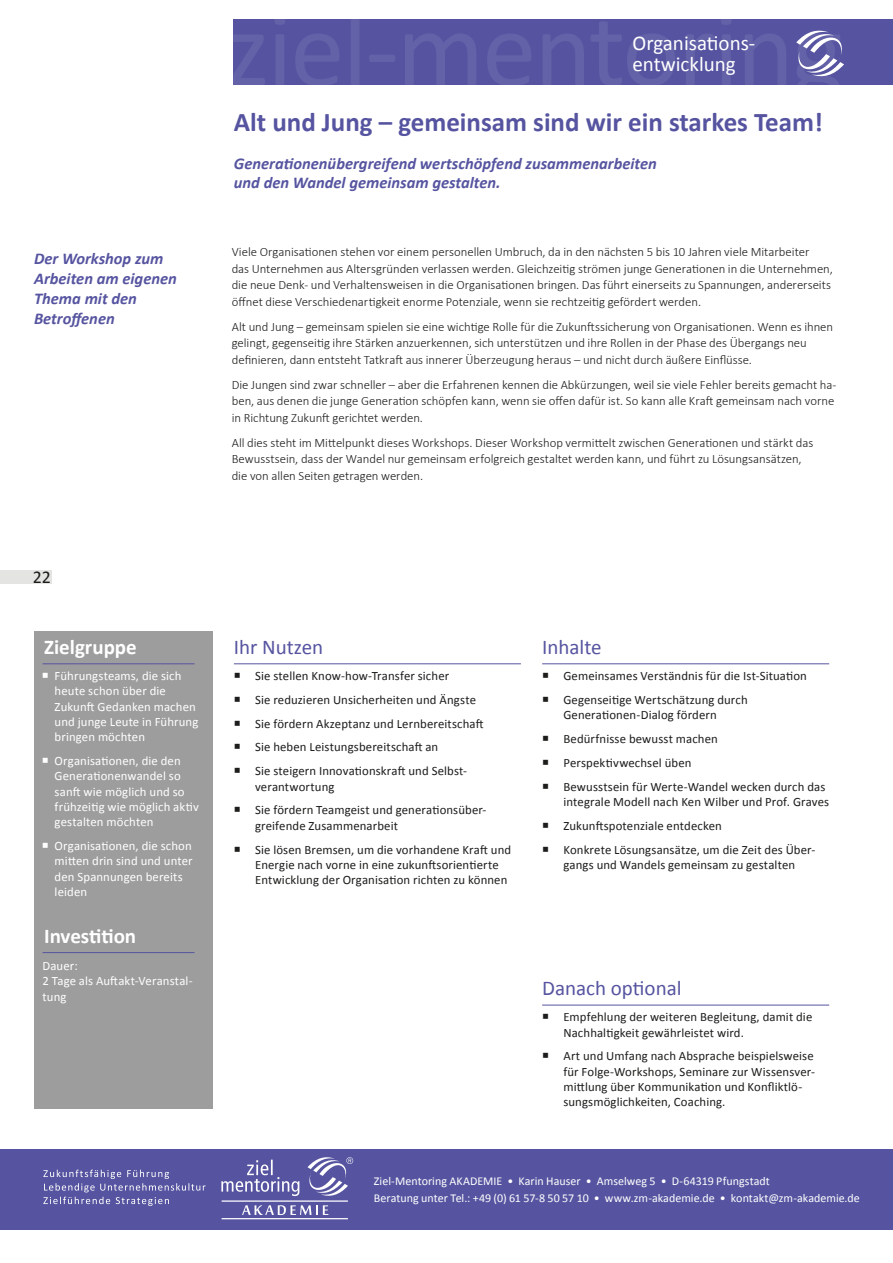
<style>
.page{position:relative;width:893px;height:1263px;background:#fff}
.page>*{position:absolute;margin:0;border:0;box-sizing:border-box;transform-origin:0 0}
.t1{font:700 27px "Calibri";color:#5654a0}
.t2{font:21px "Calibri";color:#5654a0}
.t3{font:21px/21.1px "Calibri";color:#fff}
.t4{font:700 21px "Calibri";color:#fff}
.t5{font:18px "Calibri";color:#1d1d1b}
.t6{font:italic 700 16.5px/19.8px "Calibri";color:#5654a0}
.t7{font:300 12.75px/16.5px "Calibri";letter-spacing:-.005em;color:#1d1d1b}
.t8{font:12.75px/23.9px "Calibri";letter-spacing:.01em;color:#1d1d1b}
.t9{font:12.75px/15.3px "Calibri";letter-spacing:.01em;color:#fff}
.t10{font:12px/16.5px "Calibri";color:#fff}
</style>
<div class="page">
<div style="left:34px;top:631px;width:179px;height:478px;background:#9d9d9d"></div>
<hr style="left:234px;top:663px;width:287px;height:1px;background:#5654a0">
<hr style="left:43px;top:663px;width:152px;height:1px;background:#5654a0">
<hr style="left:43px;top:952px;width:152px;height:1px;background:#5654a0">
<hr style="left:542px;top:663px;width:287px;height:1px;background:#5654a0">
<div style="left:0;top:570px;width:51px;height:13px;background:#e4e4e3"></div>
<hr style="left:542px;top:1005px;width:287px;height:1px;background:#5654a0">
<div style="left:0;top:1149px;width:893px;height:80px;background:#5654a0"></div>
<svg style="left:242px;top:1205px;width:86px;height:10px"></svg>
<hr style="left:222px;top:1200px;width:126px;height:2px;background:#fff">
<hr style="left:222px;top:1218px;width:126px;height:1px;background:#fff">
<svg style="left:221px;top:1157px;width:132px;height:39px"></svg>
<svg style="left:43px;top:1169px;width:163px;height:37px"></svg>
<div style="left:234px;top:20px;width:659px;height:65px;background:#5654a0"></div>
<svg style="left:233px;top:19px;width:607px;height:66px"></svg>
<svg style="left:790px;top:27px;width:54px;height:53px"></svg>
<h2 class="t3" style="left:632px;top:33px;width:124px">Organisations&shy;entwicklung</h2>
<p class="t6" style="left:34px;top:249px;width:144px">Der Workshop zum<br>Arbeiten am eigenen<br>Thema mit den<br>Betroffenen</p>
<h3 class="t5" style="left:33px;top:566px;width:20px">22</h3>
<h1 class="t1" style="left:234px;top:105px;width:590px">Alt und Jung – gemeinsam sind wir ein starkes Team!</h1>
<p class="t6" style="left:234px;top:153px;width:425px">Generationenübergreifend wertschöpfend zusammenarbeiten und den Wandel gemeinsam gestalten.</p>
<p class="t7" style="left:232px;top:243px;width:603px">Viele Organisationen stehen vor einem personellen Umbruch, da in den nächsten 5 bis 10 Jahren viele Mitarbeiter<br>das Unternehmen aus Altersgründen verlassen werden. Gleichzeitig strömen junge Generationen in die Unternehmen, die neue Denk- und Verhaltensweisen in die Organisationen bringen. Das führt einerseits zu Spannungen, andererseits öffnet diese Verschiedenartigkeit enorme Potenziale, wenn sie rechtzeitig gefördert werden.</p>
<p class="t7" style="left:232px;top:318px;width:603px">Alt und Jung – gemeinsam spielen sie eine wichtige Rolle für die Zukunftssicherung von Organisationen. Wenn es ihnen gelingt, gegenseitig ihre Stärken anzuerkennen, sich unterstützen und ihre Rollen in der Phase des Übergangs neu definieren, dann entsteht Tatkraft aus innerer Überzeugung heraus – und nicht durch äußere Einflüsse.</p>
<p class="t7" style="left:232px;top:376px;width:606px">Die Jungen sind zwar schneller – aber die Erfahrenen kennen die Abkürzungen, weil sie viele Fehler bereits gemacht ha&shy;ben, aus denen die junge Generation schöpfen kann, wenn sie offen dafür ist. So kann alle Kraft gemeinsam nach vorne in Richtung Zukunft gerichtet werden.</p>
<p class="t7" style="left:232px;top:434px;width:583px">All dies steht im Mittelpunkt dieses Workshops. Dieser Workshop vermittelt zwischen Generationen und stärkt das<br>Bewusstsein, dass der Wandel nur gemeinsam erfolgreich gestaltet werden kann, und führt zu Lösungsansätzen, die von allen Seiten getragen werden.</p>
<h2 class="t4" style="left:44px;top:633px;width:94px">Zielgruppe</h2>
<h2 class="t2" style="left:234px;top:633px;width:91px">Ihr Nutzen</h2>
<p class="t9" style="left:55px;top:668px;width:145px">Führungsteams, die sich heute schon über die<br>Zukunft Gedanken machen und junge Leute in Führung bringen möchten</p>
<p class="t9" style="left:55px;top:753px;width:146px">Organisationen, die den<br>Generationenwandel so sanft wie möglich und so frühzeitig wie möglich aktiv gestalten möchten</p>
<p class="t9" style="left:55px;top:838px;width:139px">Organisationen, die schon mitten drin sind und unter den Spannungen bereits leiden</p>
<h2 class="t4" style="left:44px;top:923px;width:94px">Investition</h2>
<p class="t9" style="left:43px;top:958px;width:152px">Dauer:<br>2 Tage als Auftakt-Veranstal&shy;tung</p>
<p class="t8" style="left:255px;top:664px;width:230px">Sie stellen Know-how-Transfer sicher<br>Sie reduzieren Unsicherheiten und Ängste Sie fördern Akzeptanz und Lernbereitschaft Sie heben Leistungsbereitschaft an<br>Sie steigern Innovationskraft und Selbst-</p>
<p class="t8" style="left:255px;top:774px;width:233px">verantwortung<br>Sie fördern Teamgeist und generationsüber-</p>
<p class="t8" style="left:255px;top:813px;width:258px">greifende Zusammenarbeit<br>Sie lösen Bremsen, um die vorhandene Kraft und</p>
<p class="t8" style="left:255px;top:857px;width:254px;line-height:15.3px">Energie nach vorne in eine zukunftsorientierte<br>Entwicklung der Organisation richten zu können</p>
<h2 class="t2" style="left:542px;top:633px;width:61px">Inhalte</h2>
<p class="t8" style="left:563px;top:664px;width:245px">Gemeinsames Verständnis für die Ist-Situation<br>Gegenseitige Wertschätzung durch</p>
<p class="t8" style="left:563px;top:703px;width:263px">Generationen-Dialog fördern<br>Bedürfnisse bewusst machen<br>Perspektivwechsel üben<br>Bewusstsein für Werte-Wandel wecken durch das</p>
<p class="t8" style="left:563px;top:790px;width:267px">integrale Modell nach Ken Wilber und Prof. Graves<br>Zukunftspotenziale entdecken<br>Konkrete Lösungsansätze, um die Zeit des Über-</p>
<p class="t8" style="left:563px;top:853px;width:233px">gangs und Wandels gemeinsam zu gestalten</p>
<h2 class="t2" style="left:542px;top:975px;width:141px">Danach optional</h2>
<p class="t8" style="left:563px;top:1009px;width:250px;line-height:15.3px">Empfehlung der weiteren Begleitung, damit die<br>Nachhaltigkeit gewährleistet wird.</p>
<p class="t8" style="left:563px;top:1049px;width:253px;line-height:15.3px">Art und Umfang nach Absprache beispielsweise für Folge-Workshops, Seminare zur Wissensver&shy;mittlung über Kommunikation und Konfliktlö&shy;sungsmöglichkeiten, Coaching.</p>
<p class="t10" style="left:374px;top:1173px;width:487px">Ziel-Mentoring AKADEMIE • Karin Hauser • Amselweg 5 • D-64319 Pfungstadt<br>Beratung unter Tel.: +49 (0) 61 57-8 50 57 10 • www.zm-akademie.de • kontakt@zm-akademie.de</p>
</div>
